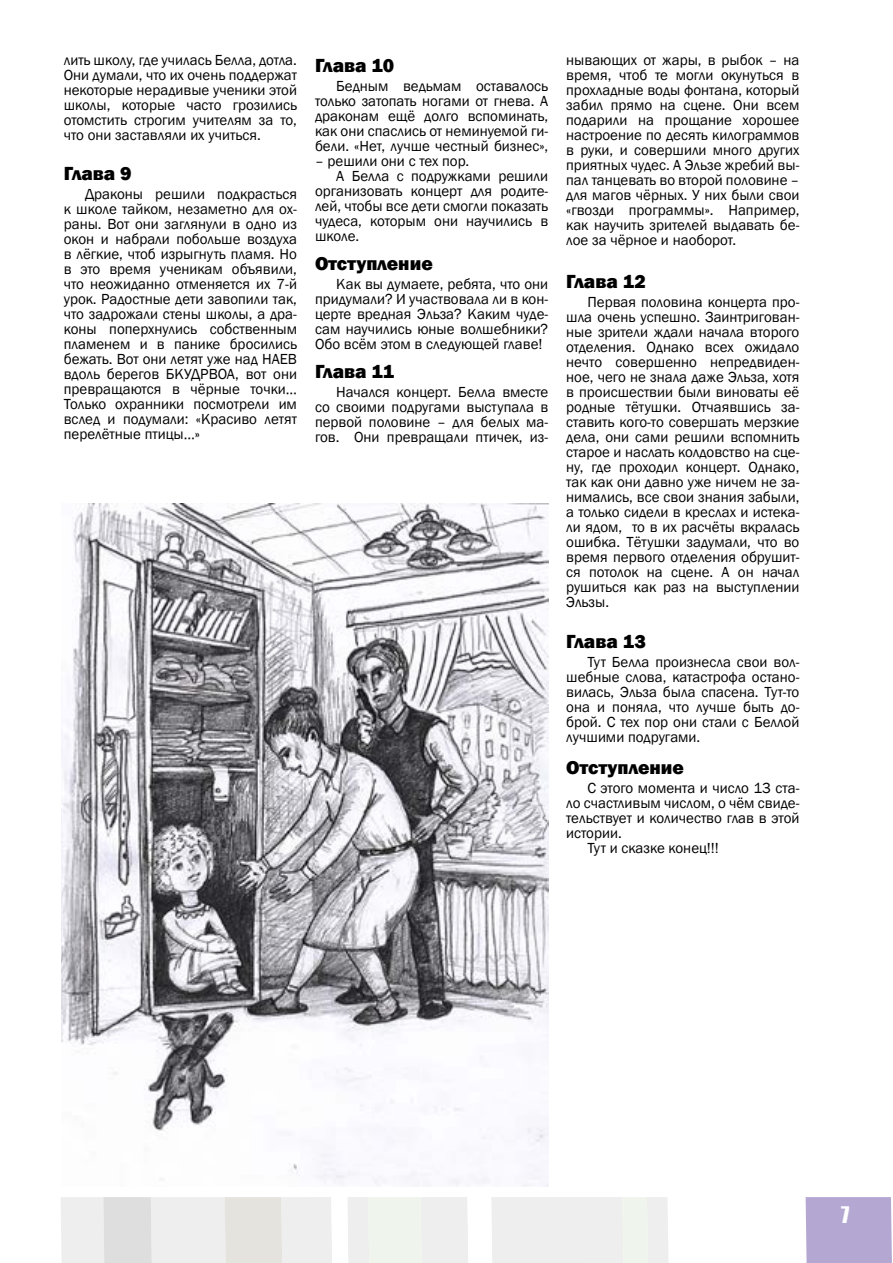
<style>
.page{position:relative;width:893px;height:1263px;background:#fff}
.page>*{position:absolute;margin:0;border:0;box-sizing:border-box;transform-origin:0 0}
.t1{font:21px "Impact";color:#fff}
.t2{font:800 19.5px "Franklin Gothic";color:#000}
.t3{font:15px/15px "Franklin Gothic";color:#000;text-align:justify}
</style>
<div class="page">
<div style="left:806px;top:1197px;width:86px;height:66px;background:#b4a8d3"></div>
<svg style="left:61px;top:1197px;width:607px;height:66px;background:#ecedeb"></svg>
<img style="left:62px;top:503px;width:486px;height:683px">
<p class="t3" style="left:64px;top:52px;width:235px">лить школу, где училась Белла, дотла.<br>Они думали, что их очень поддержат некоторые нерадивые ученики этой школы, которые часто грозились отомстить строгим учителям за то, что они заставляли их учиться.</p>
<h2 class="t2" style="left:64px;top:161px;width:69px">Глава 9</h2>
<p class="t3" style="left:64px;top:187px;width:235px;text-indent:21px">Драконы решили подкрасться к школе тайком, незаметно для ох&shy;раны. Вот они заглянули в одно из окон и набрали побольше воздуха в лёгкие, чтоб изрыгнуть пламя. Но в это время ученикам объявили, что неожиданно отменяется их 7-й урок. Радостные дети завопили так, что задрожали стены школы, а дра&shy;коны поперхнулись собственным пламенем и в панике бросились бежать. Вот они летят уже над НАЕВ вдоль берегов БКУДРВОА, вот они превращаются в чёрные точки… Только охранники посмотрели им вслед и подумали: «Красиво летят перелётные птицы…»</p>
<h2 class="t2" style="left:315px;top:53px;width:81px">Глава 10</h2>
<p class="t3" style="left:315px;top:79px;width:235px;text-indent:21px">Бедным ведьмам оставалось только затопать ногами от гнева. А драконам ещё долго вспоминать, как они спаслись от неминуемой ги&shy;бели. «Нет, лучше честный бизнес»,</p>
<p class="t3" style="left:315px;top:154px;width:156px">– решили они с тех пор.</p>
<p class="t3" style="left:336px;top:169px;width:213px">А Белла с подружками решили</p>
<p class="t3" style="left:315px;top:184px;width:235px">организовать концерт для родите-</p>
<p class="t3" style="left:315px;top:199px;width:235px">лей, чтобы все дети смогли показать</p>
<p class="t3" style="left:315px;top:214px;width:235px">чудеса, которым они научились в</p>
<p class="t3" style="left:315px;top:229px;width:46px">школе.</p>
<h2 class="t2" style="left:315px;top:251px;width:119px">Отступление</h2>
<p class="t3" style="left:315px;top:277px;width:235px;text-indent:21px">Как вы думаете, ребята, что они придумали? И участвовала ли в кон&shy;церте вредная Эльза? Каким чуде&shy;сам научились юные волшебники?<br>Обо всём этом в следующей главе!</p>
<h2 class="t2" style="left:315px;top:359px;width:81px">Глава 11</h2>
<p class="t3" style="left:315px;top:385px;width:235px;text-indent:21px">Начался концерт. Белла вместе со своими подругами выступала в первой половине – для белых ма&shy;гов. Они превращали птичек, из-</p>
<p class="t3" style="left:566px;top:52px;width:235px">нывающих от жары, в рыбок – на время, чтоб те могли окунуться в прохладные воды фонтана, который забил прямо на сцене. Они всем подарили на прощание хорошее настроение по десять килограммов в руки, и совершили много других приятных чудес. А Эльзе жребий вы&shy;пал танцевать во второй половине – для магов чёрных. У них были свои «гвозди программы». Например, как научить зрителей выдавать бе&shy;лое за чёрное и наоборот.</p>
<h2 class="t2" style="left:566px;top:269px;width:81px">Глава 12</h2>
<p class="t3" style="left:566px;top:295px;width:235px;text-indent:21px">Первая половина концерта про&shy;шла очень успешно. Заинтригован&shy;ные зрители ждали начала второго отделения. Однако всех ожидало нечто совершенно непредвиден&shy;ное, чего не знала даже Эльза, хотя в происшествии были виноваты её родные тётушки. Отчаявшись за&shy;ставить кого-то совершать мерзкие дела, они сами решили вспомнить старое и наслать колдовство на сце&shy;ну, где проходил концерт. Однако, так как они давно уже ничем не за&shy;нимались, все свои знания забыли, а только сидели в креслах и истека&shy;ли ядом, то в их расчёты вкралась ошибка. Тётушки задумали, что во время первого отделения обрушит&shy;ся потолок на сцене. А он начал рушиться как раз на выступлении Эльзы.</p>
<h2 class="t2" style="left:566px;top:629px;width:81px">Глава 13</h2>
<p class="t3" style="left:566px;top:655px;width:235px;text-indent:21px">Тут Белла произнесла свои вол&shy;шебные слова, катастрофа остано&shy;вилась, Эльза была спасена. Тут-то она и поняла, что лучше быть до&shy;брой. С тех пор они стали с Беллой лучшими подругами.</p>
<h2 class="t2" style="left:566px;top:755px;width:119px">Отступление</h2>
<p class="t3" style="left:587px;top:781px;width:213px">С этого момента и число 13 ста-</p>
<p class="t3" style="left:566px;top:796px;width:235px">ло счастливым числом, о чём свиде-</p>
<p class="t3" style="left:566px;top:811px;width:235px">тельствует и количество глав в этой</p>
<p class="t3" style="left:566px;top:826px;width:57px">истории.</p>
<p class="t3" style="left:587px;top:841px;width:133px">Тут и сказке конец!!!</p>
<h1 class="t1" style="left:841px;top:1198px;width:10px">7</h1>
</div>
